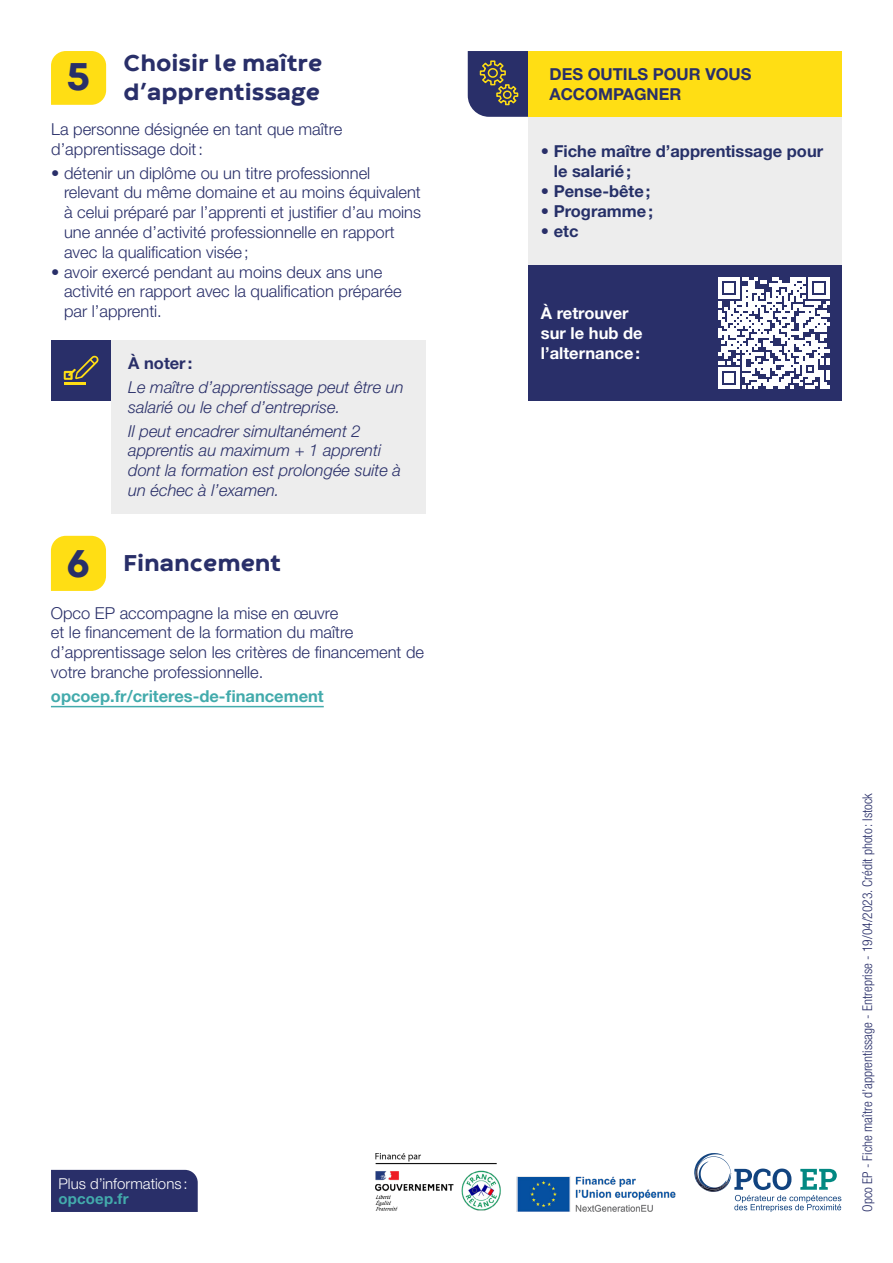
<style>
.page{position:relative;width:893px;height:1263px;background:#fff}
.page>*{position:absolute;margin:0;border:0;box-sizing:border-box;transform-origin:0 0}
.t1{font:800 24px/28.8px "Codec Warm";color:#292f69;text-align:right}
.t2{font:300 16.5px/19.8px "Helvetica Neue LT Std";color:#292f69}
.t3{font:italic 300 16.5px/19.8px "Helvetica Neue LT Std";color:#292f69}
.t4{font:700 16.5px/19.8px "Helvetica Neue LT Std";color:#263068}
.t5{font:700 16.5px/19.8px "Helvetica Neue LT Std";color:#292f69}
.t6{font:700 16.5px/19.8px "Helvetica Neue LT Std";color:#fff}
.t7{font:700 16.5px "Helvetica Neue LT Std";color:#43abac}
.t8{font:300 15px "Helvetica Neue LT Std";letter-spacing:.005em;color:#fff}
.t9{font:700 15px "Helvetica Neue LT Std";letter-spacing:.015em;color:#43abac}
.t10{font:300 condensed 13.5px "Helvetica Neue LT Std";color:#292f69}
.s1{font-size:40.5px}
.s2{font-weight:300;color:#292f69}
</style>
<div class="page">
<svg style="left:468px;top:51px;width:60px;height:66px;background:#424564"></svg>
<div style="left:528px;top:51px;width:314px;height:66px;background:#ffde14"></div>
<div style="left:528px;top:117px;width:314px;height:148px;background:#ededed"></div>
<div style="left:528px;top:265px;width:179px;height:135px;background:#292f69"></div>
<svg style="left:51px;top:51px;width:55px;height:54px;background:#ffdf1f"></svg>
<hr style="left:51px;top:706px;width:273px;height:1px;background:#43abac">
<div style="left:51px;top:536px;width:55px;height:55px;background:#ffde14"></div>
<div style="left:707px;top:265px;width:135px;height:135px;background:#292f69"></div>
<svg style="left:719px;top:277px;width:111px;height:111px"></svg>
<div style="left:51px;top:340px;width:60px;height:60px;background:#292f69"></div>
<div style="left:111px;top:340px;width:314px;height:173px;background:#ededed"></div>
<svg style="left:64px;top:355px;width:35px;height:25px"></svg>
<hr style="left:64px;top:382px;width:22px;height:2px;background:#ffde14">
<div style="left:51px;top:1170px;width:147px;height:42px;background:#292f69"></div>
<svg style="left:694px;top:1153px;width:147px;height:59px"></svg>
<img style="left:375px;top:1153px;width:301px;height:59px">
<h1 class="t1" style="left:67px;top:51px;width:257px">Choisir le maître<br><sup>5</sup> d’apprentissage</h1>
<p class="t2" style="left:51px;top:119px;width:292px">La personne désignée en tant que maître d’apprentissage doit:</p>
<p class="t2" style="left:64px;top:162px;width:358px;text-indent:-13px">• détenir un diplôme ou un titre professionnel relevant du même domaine et au moins équivalent à celui préparé par l’apprenti et justifier d’au moins une année d’activité professionnelle en rapport avec la qualification visée;</p>
<p class="t2" style="left:64px;top:261px;width:339px;text-indent:-13px">• avoir exercé pendant au moins deux ans une activité en rapport avec la qualification préparée par l’apprenti.</p>
<p class="t5" style="left:128px;top:353px;width:66px">À noter:</p>
<p class="t3" style="left:128px;top:377px;width:277px">Le maître d’apprentissage peut être un salarié ou le chef d’entreprise.</p>
<p class="t3" style="left:128px;top:421px;width:274px">Il peut encadrer simultanément 2 apprentis au maximum + 1 apprenti dont la formation est prolongée suite à un échec à l’examen.</p>
<h1 class="t1" style="left:67px;top:550px;width:216px"><span class="s1">6</span> Financement</h1>
<p class="t2" style="left:51px;top:602px;width:375px">Opco EP accompagne la mise en œuvre<br>et le financement de la formation du maître d’apprentissage selon les critères de financement de votre branche professionnelle.</p>
<p class="t7" style="left:51px;top:686px;width:274px">opcoep.fr/criteres-de-financement</p>
<p class="t8" style="left:58px;top:1174px;width:131px">Plus d’informations :</p>
<p class="t9" style="left:58px;top:1189px;width:72px">opcoep.fr</p>
<p class="t5" style="left:549px;top:64px;width:204px">DES OUTILS POUR VOUS<br>ACCOMPAGNER</p>
<p class="t4" style="left:554px;top:141px;width:271px;text-indent:-13px"><span class="s2">•</span> Fiche maître d’apprentissage pour le salarié;</p>
<p class="t4" style="left:541px;top:181px;width:111px"><span class="s2">•</span> Pense-bête;</p>
<p class="t4" style="left:541px;top:201px;width:114px"><span class="s2">•</span> Programme;</p>
<p class="t4" style="left:541px;top:220px;width:39px"><span class="s2">•</span> etc</p>
<p class="t6" style="left:541px;top:303px;width:103px">À retrouver sur le hub de l’alternance:</p>
<p class="t10" style="left:860px;top:1212px;width:420px;rotate:-90deg">Opco EP - Fiche maître d’apprentissage - Entreprise - 19/04/2023. Crédit photo : Istock</p>
</div>
